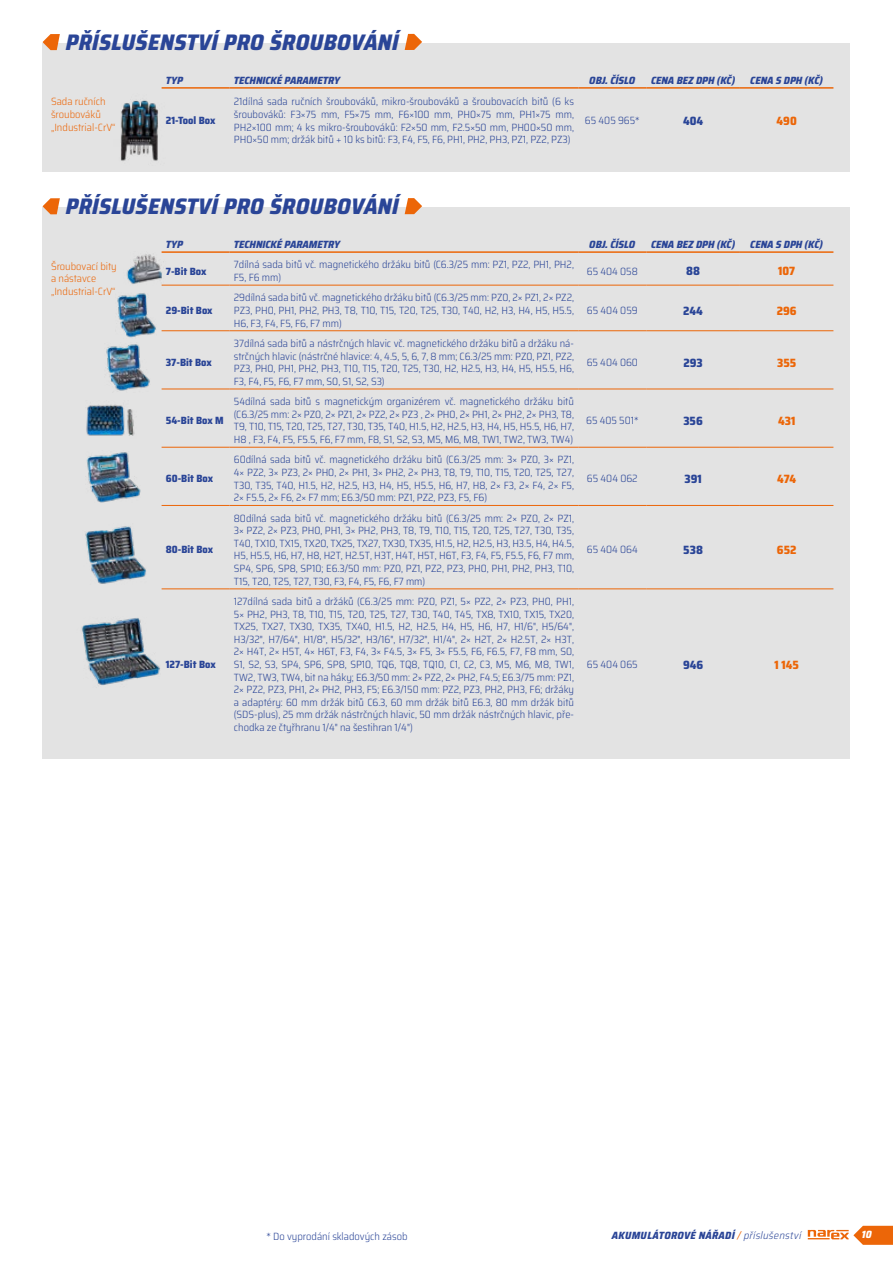
<style>
.page{position:relative;width:893px;height:1263px;background:#fff}
.page>*{position:absolute;margin:0;border:0;box-sizing:border-box;transform-origin:0 0}
.t1{font:italic 800 semi-condensed 22.5px "Saira";letter-spacing:.02em;color:#2a4597}
.t2{font:800 semi-condensed 12px "Saira";color:#ec6608}
.t3{font:800 semi-condensed 12px "Saira";color:#2a4597}
.t4{font:300 semi-condensed 10.5px/12.6px "Saira";color:#2a4597;text-align:justify}
.t5{font:italic 800 semi-condensed 10.5px "Saira";color:#2a4597}
.t6{font:300 semi-condensed 10.5px/12.6px "Saira";color:#ec6608}
.t7{font:800 semi-condensed 10.5px "Saira";color:#2a4597}
.t8{font:italic 800 semi-condensed 10.5px "Saira";letter-spacing:.03em;color:#2a4597}
.t9{font:italic 800 semi-condensed 10.5px "Saira";color:#fff}
.s1{font-weight:400;color:#ec6608}
.s2{font-weight:300}
</style>
<div class="page">
<svg style="left:808px;top:1226px;width:85px;height:19px"></svg>
<div style="left:43px;top:207px;width:807px;height:551px;background:#e3e3e3"></div>
<div style="left:43px;top:43px;width:807px;height:129px;background:#e3e3e3"></div>
<hr style="left:162px;top:251px;width:68px;height:2px;background:#ec6608">
<hr style="left:230px;top:251px;width:348px;height:2px;background:#ec6608">
<hr style="left:578px;top:251px;width:68px;height:2px;background:#ec6608">
<hr style="left:646px;top:251px;width:94px;height:2px;background:#ec6608">
<hr style="left:740px;top:251px;width:93px;height:2px;background:#ec6608">
<hr style="left:162px;top:285px;width:68px;height:1px;background:#ec6608">
<hr style="left:230px;top:285px;width:348px;height:1px;background:#ec6608">
<hr style="left:578px;top:285px;width:68px;height:1px;background:#ec6608">
<hr style="left:646px;top:285px;width:94px;height:1px;background:#ec6608">
<hr style="left:740px;top:285px;width:93px;height:1px;background:#ec6608">
<hr style="left:162px;top:330px;width:68px;height:1px;background:#ec6608">
<hr style="left:230px;top:330px;width:348px;height:1px;background:#ec6608">
<hr style="left:578px;top:330px;width:68px;height:1px;background:#ec6608">
<hr style="left:646px;top:330px;width:94px;height:1px;background:#ec6608">
<hr style="left:740px;top:330px;width:93px;height:1px;background:#ec6608">
<hr style="left:162px;top:389px;width:68px;height:1px;background:#ec6608">
<hr style="left:230px;top:389px;width:348px;height:1px;background:#ec6608">
<hr style="left:578px;top:389px;width:68px;height:1px;background:#ec6608">
<hr style="left:646px;top:389px;width:94px;height:1px;background:#ec6608">
<hr style="left:740px;top:389px;width:93px;height:1px;background:#ec6608">
<hr style="left:162px;top:447px;width:68px;height:1px;background:#ec6608">
<hr style="left:230px;top:447px;width:348px;height:1px;background:#ec6608">
<hr style="left:578px;top:447px;width:68px;height:1px;background:#ec6608">
<hr style="left:646px;top:447px;width:94px;height:1px;background:#ec6608">
<hr style="left:740px;top:447px;width:93px;height:1px;background:#ec6608">
<hr style="left:162px;top:505px;width:68px;height:1px;background:#ec6608">
<hr style="left:230px;top:505px;width:348px;height:1px;background:#ec6608">
<hr style="left:578px;top:505px;width:68px;height:1px;background:#ec6608">
<hr style="left:646px;top:505px;width:94px;height:1px;background:#ec6608">
<hr style="left:740px;top:505px;width:93px;height:1px;background:#ec6608">
<hr style="left:162px;top:588px;width:68px;height:1px;background:#ec6608">
<hr style="left:230px;top:588px;width:348px;height:1px;background:#ec6608">
<hr style="left:578px;top:588px;width:68px;height:1px;background:#ec6608">
<hr style="left:646px;top:588px;width:94px;height:1px;background:#ec6608">
<hr style="left:740px;top:588px;width:93px;height:1px;background:#ec6608">
<svg style="left:43px;top:198px;width:17px;height:16px"></svg>
<svg style="left:405px;top:198px;width:17px;height:16px"></svg>
<svg style="left:43px;top:34px;width:17px;height:16px"></svg>
<svg style="left:405px;top:34px;width:17px;height:16px"></svg>
<hr style="left:162px;top:87px;width:68px;height:2px;background:#ec6608">
<hr style="left:230px;top:87px;width:348px;height:2px;background:#ec6608">
<hr style="left:578px;top:87px;width:68px;height:2px;background:#ec6608">
<hr style="left:646px;top:87px;width:94px;height:2px;background:#ec6608">
<hr style="left:740px;top:87px;width:93px;height:2px;background:#ec6608">
<img style="left:117px;top:293px;width:39px;height:45px">
<img style="left:86px;top:452px;width:55px;height:51px">
<img style="left:85px;top:526px;width:61px;height:58px">
<img style="left:106px;top:344px;width:44px;height:47px">
<img style="left:86px;top:404px;width:49px;height:32px">
<img style="left:126px;top:252px;width:44px;height:34px">
<img style="left:81px;top:618px;width:79px;height:67px">
<img style="left:120px;top:87px;width:46px;height:74px">
<h1 class="t1" style="left:66px;top:24px;width:335px">PŘÍSLUŠENSTVÍ PRO ŠROUBOVÁNÍ</h1>
<p class="t5" style="left:166px;top:72px;width:19px">TYP</p>
<p class="t5" style="left:234px;top:72px;width:108px">TECHNICKÉ PARAMETRY</p>
<p class="t5" style="left:589px;top:72px;width:48px">OBJ. ČÍSLO</p>
<p class="t5" style="left:651px;top:72px;width:86px">CENA BEZ DPH (KČ)</p>
<p class="t5" style="left:750px;top:72px;width:74px">CENA S DPH (KČ)</p>
<p class="t6" style="left:51px;top:95px;width:66px">Sada ručních šroubováků „Industrial-CrV“</p>
<p class="t4" style="left:234px;top:95px;width:342px">21dílná sada ručních šroubováků, mikro-šroubováků a šroubovacích bitů (6 ks šroubováků: F3×75 mm, F5×75 mm, F6×100 mm, PH0×75 mm, PH1×75 mm, PH2×100 mm; 4 ks mikro-šroubováků: F2×50 mm, F2.5×50 mm, PH00×50 mm, PH0×50 mm; držák bitů + 10 ks bitů: F3, F4, F5, F6, PH1, PH2, PH3, PZ1, PZ2, PZ3)</p>
<p class="t7" style="left:166px;top:112px;width:51px">21-Tool Box</p>
<p class="t4" style="left:585px;top:114px;width:56px">65 405 965*</p>
<p class="t3" style="left:683px;top:111px;width:22px">404</p>
<p class="t2" style="left:777px;top:111px;width:22px">490</p>
<h1 class="t1" style="left:66px;top:188px;width:335px">PŘÍSLUŠENSTVÍ PRO ŠROUBOVÁNÍ</h1>
<p class="t5" style="left:166px;top:236px;width:19px">TYP</p>
<p class="t5" style="left:234px;top:236px;width:108px">TECHNICKÉ PARAMETRY</p>
<p class="t5" style="left:589px;top:236px;width:48px">OBJ. ČÍSLO</p>
<p class="t5" style="left:651px;top:236px;width:86px">CENA BEZ DPH (KČ)</p>
<p class="t5" style="left:750px;top:236px;width:74px">CENA S DPH (KČ)</p>
<p class="t6" style="left:51px;top:259px;width:67px">Šroubovací bity a nástavce „Industrial-CrV“</p>
<p class="t7" style="left:166px;top:262px;width:42px">7-Bit Box</p>
<p class="t4" style="left:234px;top:258px;width:342px">7dílná sada bitů vč. magnetického držáku bitů (C6.3/25 mm: PZ1, PZ2, PH1, PH2,<br>F5, F6 mm)</p>
<p class="t4" style="left:587px;top:264px;width:53px">65 404 058</p>
<p class="t3" style="left:686px;top:262px;width:15px">88</p>
<p class="t2" style="left:778px;top:262px;width:18px">107</p>
<p class="t7" style="left:166px;top:302px;width:48px">29-Bit Box</p>
<p class="t4" style="left:234px;top:291px;width:342px">29dílná sada bitů vč. magnetického držáku bitů (C6.3/25 mm: PZ0, 2× PZ1, 2× PZ2, PZ3, PH0, PH1, PH2, PH3, T8, T10, T15, T20, T25, T30, T40, H2, H3, H4, H5, H5.5, H6, F3, F4, F5, F6, F7 mm)</p>
<p class="t4" style="left:587px;top:304px;width:52px">65 404 059</p>
<p class="t3" style="left:683px;top:301px;width:21px">244</p>
<p class="t2" style="left:777px;top:301px;width:21px">296</p>
<p class="t7" style="left:166px;top:354px;width:48px">37-Bit Box</p>
<p class="t4" style="left:234px;top:337px;width:342px">37dílná sada bitů a nástrčných hlavic vč. magnetického držáku bitů a držáku ná&shy;strčných hlavic (nástrčné hlavice: 4, 4.5, 5, 6, 7, 8 mm; C6.3/25 mm: PZ0, PZ1, PZ2, PZ3, PH0, PH1, PH2, PH3, T10, T15, T20, T25, T30, H2, H2.5, H3, H4, H5, H5.5, H6, F3, F4, F5, F6, F7 mm, S0, S1, S2, S3)</p>
<p class="t4" style="left:587px;top:355px;width:53px">65 404 060</p>
<p class="t3" style="left:683px;top:353px;width:21px">293</p>
<p class="t2" style="left:777px;top:353px;width:21px">355</p>
<p class="t7" style="left:166px;top:412px;width:59px">54-Bit Box M</p>
<p class="t4" style="left:234px;top:395px;width:342px">54dílná sada bitů s magnetickým organizérem vč. magnetického držáku bitů (C6.3/25 mm: 2× PZ0, 2× PZ1, 2× PZ2, 2× PZ3 , 2× PH0, 2× PH1, 2× PH2, 2× PH3, T8, T9, T10, T15, T20, T25, T27, T30, T35, T40, H1.5, H2, H2.5, H3, H4, H5, H5.5, H6, H7, H8 , F3, F4, F5, F5.5, F6, F7 mm, F8, S1, S2, S3, M5, M6, M8, TW1, TW2, TW3, TW4)</p>
<p class="t4" style="left:586px;top:414px;width:54px">65 405 501*</p>
<p class="t3" style="left:683px;top:411px;width:21px">356</p>
<p class="t2" style="left:778px;top:411px;width:19px">431</p>
<p class="t7" style="left:166px;top:470px;width:49px">60-Bit Box</p>
<p class="t4" style="left:234px;top:453px;width:342px">60dílná sada bitů vč. magnetického držáku bitů (C6.3/25 mm: 3× PZ0, 3× PZ1, 4× PZ2, 3× PZ3, 2× PH0, 2× PH1, 3× PH2, 2× PH3, T8, T9, T10, T15, T20, T25, T27, T30, T35, T40, H1.5, H2, H2.5, H3, H4, H5, H5.5, H6, H7, H8, 2× F3, 2× F4, 2× F5, 2× F5.5, 2× F6, 2× F7 mm; E6.3/50 mm: PZ1, PZ2, PZ3, F5, F6)</p>
<p class="t4" style="left:587px;top:472px;width:52px">65 404 062</p>
<p class="t3" style="left:684px;top:469px;width:19px">391</p>
<p class="t2" style="left:777px;top:469px;width:21px">474</p>
<p class="t7" style="left:166px;top:541px;width:49px">80-Bit Box</p>
<p class="t4" style="left:234px;top:511px;width:342px">80dílná sada bitů vč. magnetického držáku bitů (C6.3/25 mm: 2× PZ0, 2× PZ1, 3× PZ2, 2× PZ3, PH0, PH1, 3× PH2, PH3, T8, T9, T10, T15, T20, T25, T27, T30, T35, T40, TX10, TX15, TX20, TX25, TX27, TX30, TX35, H1.5, H2, H2.5, H3, H3.5, H4, H4.5, H5, H5.5, H6, H7, H8, H2T, H2.5T, H3T, H4T, H5T, H6T, F3, F4, F5, F5.5, F6, F7 mm, SP4, SP6, SP8, SP10; E6.3/50 mm: PZ0, PZ1, PZ2, PZ3, PH0, PH1, PH2, PH3, T10, T15, T20, T25, T27, T30, F3, F4, F5, F6, F7 mm)</p>
<p class="t4" style="left:587px;top:543px;width:53px">65 404 064</p>
<p class="t3" style="left:683px;top:540px;width:21px">538</p>
<p class="t2" style="left:777px;top:540px;width:21px">652</p>
<p class="t7" style="left:166px;top:656px;width:51px">127-Bit Box</p>
<p class="t4" style="left:234px;top:595px;width:342px">127dílná sada bitů a držáků (C6.3/25 mm: PZ0, PZ1, 5× PZ2, 2× PZ3, PH0, PH1, 5× PH2, PH3, T8, T10, T15, T20, T25, T27, T30, T40, T45, TX8, TX10, TX15, TX20, TX25, TX27, TX30, TX35, TX40, H1.5, H2, H2.5, H4, H5, H6, H7, H1/6", H5/64", H3/32", H7/64", H1/8", H5/32", H3/16", H7/32", H1/4", 2× H2T, 2× H2.5T, 2× H3T, 2× H4T, 2× H5T, 4× H6T, F3, F4, 3× F4.5, 3× F5, 3× F5.5, F6, F6.5, F7, F8 mm, S0, S1, S2, S3, SP4, SP6, SP8, SP10, TQ6, TQ8, TQ10, C1, C2, C3, M5, M6, M8, TW1, TW2, TW3, TW4, bit na háky; E6.3/50 mm: 2× PZ2, 2× PH2, F4.5; E6.3/75 mm: PZ1, 2× PZ2, PZ3, PH1, 2× PH2, PH3, F5; E6.3/150 mm: PZ2, PZ3, PH2, PH3, F6; držáky a adaptéry: 60 mm držák bitů C6.3, 60 mm držák bitů E6.3, 80 mm držák bitů (SDS-plus), 25 mm držák nástrčných hlavic, 50 mm držák nástrčných hlavic, pře&shy;chodka ze čtyřhranu 1/4" na šestihran 1/4")</p>
<p class="t4" style="left:587px;top:658px;width:52px">65 404 065</p>
<p class="t3" style="left:683px;top:655px;width:22px">946</p>
<p class="t2" style="left:774px;top:655px;width:26px">1 145</p>
<p class="t4" style="left:267px;top:1229px;width:142px">* Do vyprodání skladových zásob</p>
<p class="t8" style="left:612px;top:1227px;width:191px">AKUMULÁTOROVÉ NÁŘADÍ <span class="s1">/</span> <span class="s2">příslušenství</span></p>
<p class="t9" style="left:862px;top:1226px;width:11px">10</p>
</div>
